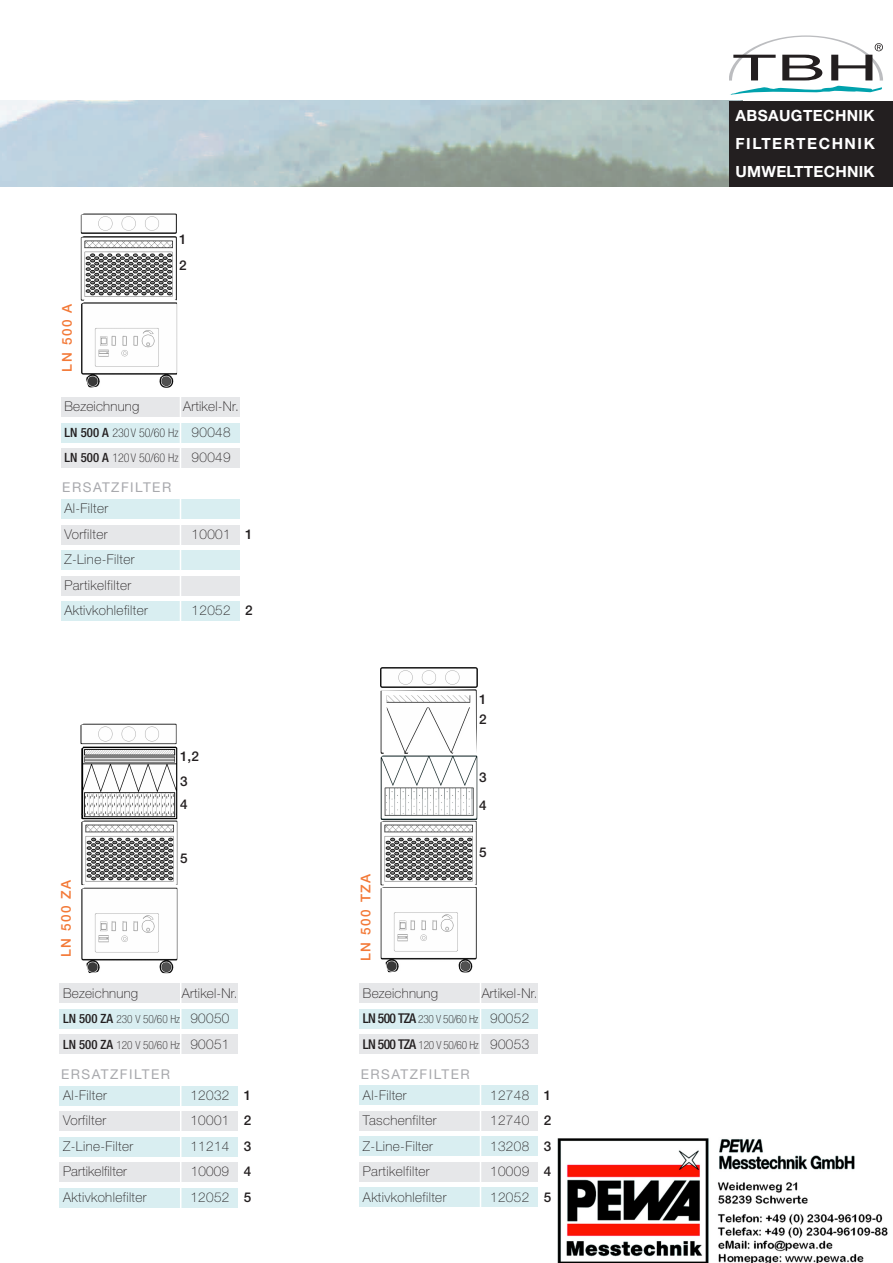
<style>
.page{position:relative;width:893px;height:1263px;background:#fff}
.page>*{position:absolute;margin:0;border:0;box-sizing:border-box;transform-origin:0 0}
.t1{font:15.9px/29px "Courier";letter-spacing:.08em;color:#fff;text-align:justify}
.t2{font:700 15.45px/28px "Helvetica Neue LT";letter-spacing:.025em;color:#fff;text-align:justify}
.t3{font:100 13.5px/25.5px "Helvetica Neue LT";letter-spacing:.03em;color:#231f20}
.t4{font:13.5px "Helvetica Neue LT";letter-spacing:.11em;color:#a8a9ad}
.t5{font:500 13.5px "Helvetica Neue LT";letter-spacing:.11em;color:#f37937}
.t6{font:100 13.5px "Helvetica Neue LT";letter-spacing:.01em;color:#231f20}
.t7{font:500 13.5px/25.5px "Helvetica Neue LT";color:#231f20}
.t8{font:100 condensed 12px/25.5px "Helvetica Neue LT";color:#231f20}
.t9{font:100 condensed 11.25px "Helvetica Neue LT";letter-spacing:-.01em;color:#231f20}
.s1{font-weight:500;font-size:12.75px}
.s2{font-stretch:normal;font-size:13.5px}
.s3{font-weight:500}
.s4{font-weight:500;font-size:13.5px}
</style>
<div class="page">
<div style="left:61px;top:398px;width:178px;height:19px;background:#e6e7e9"></div>
<div style="left:61px;top:423px;width:178px;height:19px;background:#d9eef1"></div>
<div style="left:61px;top:449px;width:178px;height:19px;background:#e6e7e9"></div>
<div style="left:61px;top:500px;width:178px;height:19px;background:#d9eef1"></div>
<div style="left:61px;top:525px;width:178px;height:19px;background:#e6e7e9"></div>
<div style="left:61px;top:551px;width:178px;height:19px;background:#d9eef1"></div>
<div style="left:61px;top:576px;width:178px;height:19px;background:#e6e7e9"></div>
<div style="left:61px;top:602px;width:178px;height:19px;background:#d9eef1"></div>
<hr style="left:180px;top:392px;width:1px;height:259px;background:#fff">
<div style="left:60px;top:984px;width:178px;height:19px;background:#e6e7e9"></div>
<div style="left:60px;top:1009px;width:178px;height:19px;background:#d9eef1"></div>
<div style="left:60px;top:1035px;width:178px;height:19px;background:#e6e7e9"></div>
<div style="left:60px;top:1086px;width:178px;height:19px;background:#d9eef1"></div>
<div style="left:60px;top:1112px;width:178px;height:19px;background:#e6e7e9"></div>
<div style="left:60px;top:1137px;width:178px;height:19px;background:#d9eef1"></div>
<div style="left:60px;top:1163px;width:178px;height:19px;background:#e6e7e9"></div>
<div style="left:60px;top:1188px;width:178px;height:19px;background:#d9eef1"></div>
<hr style="left:180px;top:979px;width:1px;height:239px;background:#fff">
<div style="left:359px;top:984px;width:179px;height:19px;background:#e6e7e9"></div>
<div style="left:359px;top:1009px;width:179px;height:19px;background:#d9eef1"></div>
<div style="left:359px;top:1035px;width:179px;height:19px;background:#e6e7e9"></div>
<div style="left:359px;top:1086px;width:179px;height:19px;background:#d9eef1"></div>
<div style="left:359px;top:1111px;width:179px;height:19px;background:#e6e7e9"></div>
<div style="left:359px;top:1137px;width:179px;height:19px;background:#d9eef1"></div>
<div style="left:359px;top:1162px;width:179px;height:19px;background:#e6e7e9"></div>
<div style="left:359px;top:1188px;width:179px;height:19px;background:#d9eef1"></div>
<hr style="left:480px;top:979px;width:1px;height:239px;background:#fff">
<img style="left:381px;top:887px;width:96px;height:85px">
<img style="left:81px;top:236px;width:96px;height:152px">
<img style="left:81px;top:214px;width:96px;height:20px">
<img style="left:81px;top:888px;width:96px;height:85px">
<img style="left:81px;top:747px;width:96px;height:138px">
<img style="left:80px;top:724px;width:96px;height:20px">
<img style="left:381px;top:689px;width:96px;height:196px">
<svg style="left:380px;top:667px;width:98px;height:21px"></svg>
<img style="left:0;top:101px;width:730px;height:86px">
<svg style="left:729px;top:35px;width:154px;height:60px"></svg>
<div style="left:730px;top:101px;width:163px;height:86px;background:#231f20"></div>
<img style="left:557px;top:1138px;width:331px;height:125px">
<p class="t7" style="left:179px;top:228px;width:9px">1<br>2</p>
<p class="t5" style="left:62px;top:372px;width:69px;rotate:-90deg">LN 500 A</p>
<p class="t3" style="left:64px;top:395px;width:76px">Bezeichnung</p>
<p class="t3" style="left:183px;top:395px;width:57px">Artikel-Nr.</p>
<p class="t8" style="left:64px;top:421px;width:168px"><span class="s1">LN 500 A</span> 230V 50/60 Hz <span class="s2">90048<br></span><span class="s1">LN 500 A</span> 120V 50/60 Hz <span class="s2">90049</span></p>
<p class="t4" style="left:62px;top:482px;width:110px">ERSATZFILTER</p>
<p class="t3" style="left:64px;top:497px;width:45px">Al-Filter<br>Vorfilter</p>
<p class="t3" style="left:64px;top:548px;width:85px">Z-Line-Filter<br>Partikelfilter<br>Aktivkohlefilter</p>
<p class="t3" style="left:192px;top:522px;width:62px">10001 <span class="s3">1</span></p>
<p class="t3" style="left:192px;top:599px;width:63px">12052 <span class="s3">2</span></p>
<p class="t7" style="left:180px;top:744px;width:20px">1,2<br>3</p>
<p class="t7" style="left:180px;top:792px;width:9px">4</p>
<p class="t7" style="left:180px;top:846px;width:9px">5</p>
<p class="t5" style="left:61px;top:957px;width:79px;rotate:-90deg">LN 500 ZA</p>
<p class="t5" style="left:361px;top:961px;width:89px;rotate:-90deg">LN 500 TZA</p>
<p class="t7" style="left:479px;top:690px;width:9px;line-height:20.2px">1<br>2</p>
<p class="t7" style="left:479px;top:765px;width:9px;line-height:27.8px">3<br>4</p>
<p class="t7" style="left:479px;top:840px;width:9px">5</p>
<p class="t3" style="left:63px;top:981px;width:76px">Bezeichnung</p>
<p class="t3" style="left:182px;top:981px;width:57px">Artikel-Nr.</p>
<p class="t9" style="left:63px;top:1015px;width:168px"><span class="s1">LN 500 ZA</span> 230 V 50/60 Hz <span class="s2">90050</span></p>
<p class="t9" style="left:63px;top:1040px;width:168px"><span class="s1">LN 500 ZA</span> 120 V 50/60 Hz <span class="s2">90051</span></p>
<p class="t4" style="left:61px;top:1070px;width:110px">ERSATZFILTER</p>
<p class="t3" style="left:63px;top:1083px;width:45px">Al-Filter</p>
<p class="t3" style="left:190px;top:1083px;width:63px">12032 <span class="s3">1</span></p>
<p class="t3" style="left:63px;top:1109px;width:45px">Vorfilter</p>
<p class="t3" style="left:190px;top:1109px;width:62px">10001 <span class="s3">2</span></p>
<p class="t3" style="left:63px;top:1134px;width:72px">Z-Line-Filter</p>
<p class="t3" style="left:190px;top:1134px;width:62px">11214 <span class="s3">3</span></p>
<p class="t6" style="left:63px;top:1166px;width:65px">Partikelfilter</p>
<p class="t3" style="left:191px;top:1160px;width:62px">10009 <span class="s3">4</span></p>
<p class="t3" style="left:63px;top:1185px;width:85px">Aktivkohlefilter</p>
<p class="t3" style="left:190px;top:1185px;width:62px">12052 <span class="s3">5</span></p>
<p class="t3" style="left:363px;top:981px;width:76px">Bezeichnung</p>
<p class="t3" style="left:482px;top:981px;width:57px">Artikel-Nr.</p>
<p class="t9" style="left:363px;top:1015px;width:168px"><span class="s4">LN 500 TZA</span> 230 V 50/60 Hz <span class="s2">90052</span></p>
<p class="t9" style="left:363px;top:1040px;width:168px"><span class="s4">LN 500 TZA</span> 120 V 50/60 Hz <span class="s2">90053</span></p>
<p class="t4" style="left:361px;top:1070px;width:110px">ERSATZFILTER</p>
<p class="t3" style="left:363px;top:1083px;width:45px">Al-Filter</p>
<p class="t3" style="left:490px;top:1083px;width:63px">12748 <span class="s3">1</span></p>
<p class="t3" style="left:363px;top:1109px;width:75px">Taschenfilter</p>
<p class="t3" style="left:490px;top:1109px;width:62px">12740 <span class="s3">2</span></p>
<p class="t3" style="left:363px;top:1134px;width:72px">Z-Line-Filter</p>
<p class="t3" style="left:490px;top:1134px;width:62px">13208 <span class="s3">3</span></p>
<p class="t3" style="left:363px;top:1160px;width:68px">Partikelfilter</p>
<p class="t3" style="left:490px;top:1160px;width:63px">10009 <span class="s3">4</span></p>
<p class="t3" style="left:363px;top:1185px;width:85px">Aktivkohlefilter</p>
<p class="t3" style="left:490px;top:1185px;width:62px">12052 <span class="s3">5</span></p>
<p class="t1" style="left:740px;top:101px;width:145px">ABSAUGTECHNIK FILTERTECHNIK U M W E LTTECHNIK</p>
<p class="t2" style="left:736px;top:103px;width:141px">ABSAUGTECHNIK FILTERTECHNIK UMWELTTECHNIK</p>
</div>
